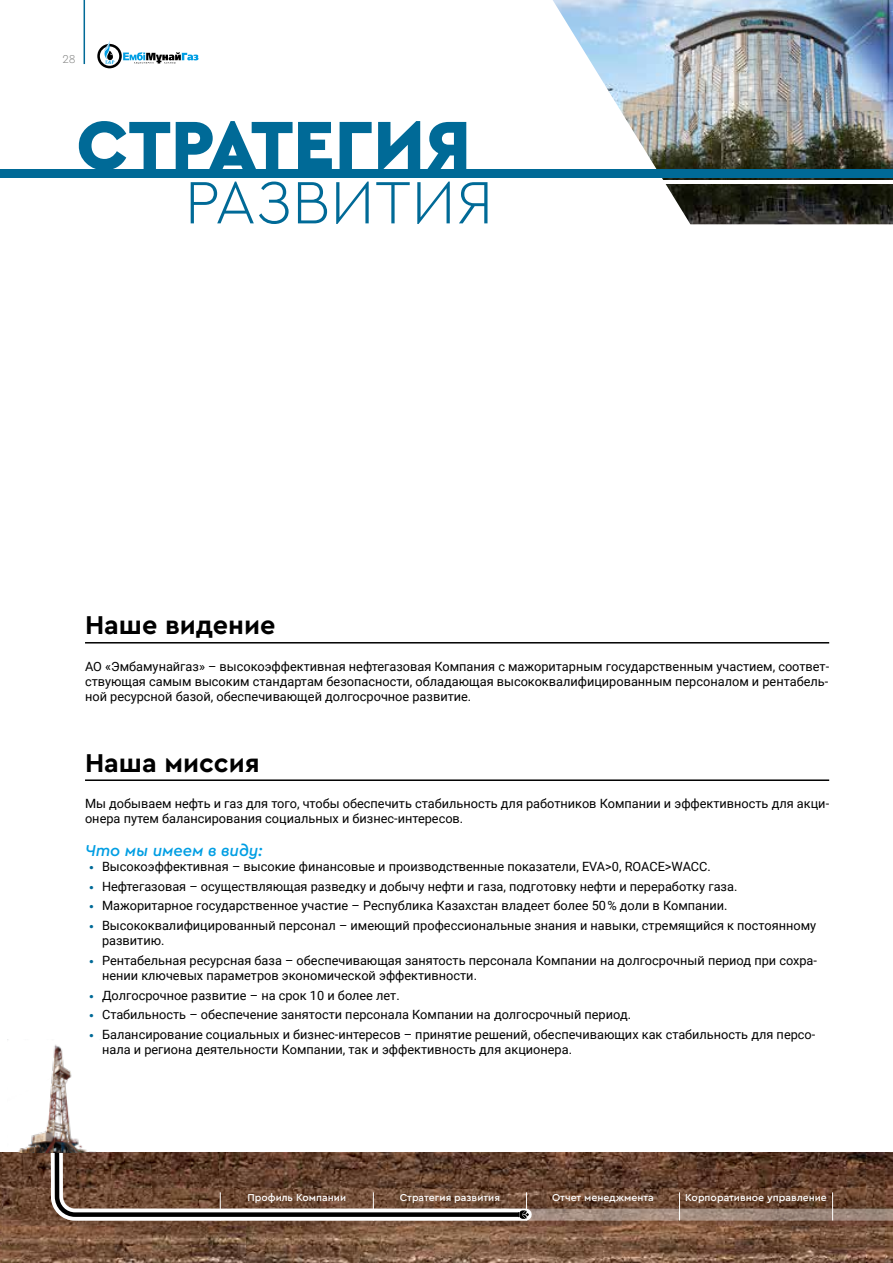
<style>
.page{position:relative;width:893px;height:1263px;background:#fff}
.page>*{position:absolute;margin:0;border:0;box-sizing:border-box;transform-origin:0 0}
.t1{font:900 72px "Cera Pro";color:#006a97}
.t2{font:300 62.4px "Cera Pro";color:#006a97}
.t3{font:700 27px "Cera Pro";color:#000}
.t4{font:italic 500 16.5px "Cera Pro";color:#009ee3}
.t5{font:12.75px/15.3px "Roboto";color:#000}
.t6{font:300 12px "Cera Pro";color:#868786}
.t7{font:500 10.5px "Cera Pro";color:#fff}
.s1{font-family:"Cera Pro";color:#006a97}
</style>
<div class="page">
<img style="left:0;top:1152px;width:893px;height:111px">
<svg style="left:538px;top:1152px;width:355px;height:70px;background:#6d4d3b"></svg>
<hr style="left:84px;top:0;width:1px;height:64px;background:#006a97">
<svg style="left:97px;top:41px;width:102px;height:28px"></svg>
<svg style="left:45px;top:1152px;width:493px;height:111px;background:#7e5c46"></svg>
<svg style="left:52px;top:1152px;width:477px;height:68px;background:#6f5444"></svg>
<img style="left:18px;top:1044px;width:78px;height:108px">
<img style="left:553px;top:0;width:340px;height:224px">
<hr style="left:85px;top:642px;width:744px;height:1px;background:#000">
<hr style="left:85px;top:779px;width:744px;height:2px;background:#000">
<div style="left:0;top:169px;width:893px;height:9px;background:#006a97"></div>
<hr style="left:657px;top:181px;width:236px;height:3px;background:#fff">
<p class="t6" style="left:62px;top:51px;width:15px">28</p>
<h1 class="t1" style="left:77px;top:97px;width:396px">СТРАТЕГИЯ</h1>
<h2 class="t2" style="left:185px;top:161px;width:311px">РАЗВИТИЯ</h2>
<h3 class="t3" style="left:85px;top:607px;width:192px">Наше видение</h3>
<p class="t5" style="left:85px;top:658px;width:746px;text-align:justify">АО «Эмбамунайгаз» – высокоэффективная нефтегазовая Компания с мажоритарным государственным участием, соответ&shy;ствующая самым высоким стандартам безопасности, обладающая высококвалифицированным персоналом и рентабель&shy;ной ресурсной базой, обеспечивающей долгосрочное развитие.</p>
<h3 class="t3" style="left:85px;top:745px;width:176px">Наша миссия</h3>
<p class="t5" style="left:85px;top:795px;width:746px">Мы добываем нефть и газ для того, чтобы обеспечить стабильность для работников Компании и эффективность для акци&shy;онера путем балансирования социальных и бизнес-интересов.</p>
<p class="t4" style="left:85px;top:839px;width:179px">Что мы имеем в виду:</p>
<p class="t5" style="left:89px;top:859px;width:623px"><span class="s1">•</span> Высокоэффективная – высокие финансовые и производственные показатели, EVA&gt;0, ROACE&gt;WACC.</p>
<p class="t5" style="left:89px;top:878px;width:650px"><span class="s1">•</span> Нефтегазовая – осуществляющая разведку и добычу нефти и газа, подготовку нефти и переработку газа.</p>
<p class="t5" style="left:89px;top:898px;width:640px"><span class="s1">•</span> Мажоритарное государственное участие – Республика Казахстан владеет более 50 % доли в Компании.</p>
<p class="t5" style="left:102px;top:917px;width:716px;text-indent:-13px"><span class="s1">•</span> Высококвалифицированный персонал – имеющий профессиональные знания и навыки, стремящийся к постоянному развитию.</p>
<p class="t5" style="left:102px;top:952px;width:716px;text-indent:-13px"><span class="s1">•</span> Рентабельная ресурсная база – обеспечивающая занятость персонала Компании на долгосрочный период при сохра&shy;нении ключевых параметров экономической эффективности.</p>
<p class="t5" style="left:89px;top:987px;width:312px"><span class="s1">•</span> Долгосрочное развитие – на срок 10 и более лет.</p>
<p class="t5" style="left:89px;top:1006px;width:543px"><span class="s1">•</span> Стабильность – обеспечение занятости персонала Компании на долгосрочный период.</p>
<p class="t5" style="left:102px;top:1026px;width:715px;text-indent:-13px"><span class="s1">•</span> Балансирование социальных и бизнес-интересов – принятие решений, обеспечивающих как стабильность для персо&shy;нала и региона деятельности Компании, так и эффективность для акционера.</p>
<p class="t7" style="left:247px;top:1190px;width:100px">Профиль Компании</p>
<p class="t7" style="left:400px;top:1190px;width:102px">Стратегия развития</p>
<p class="t7" style="left:552px;top:1190px;width:103px">Отчет менеджмента</p>
<p class="t7" style="left:685px;top:1190px;width:143px">Корпоративное управление</p>
</div>
